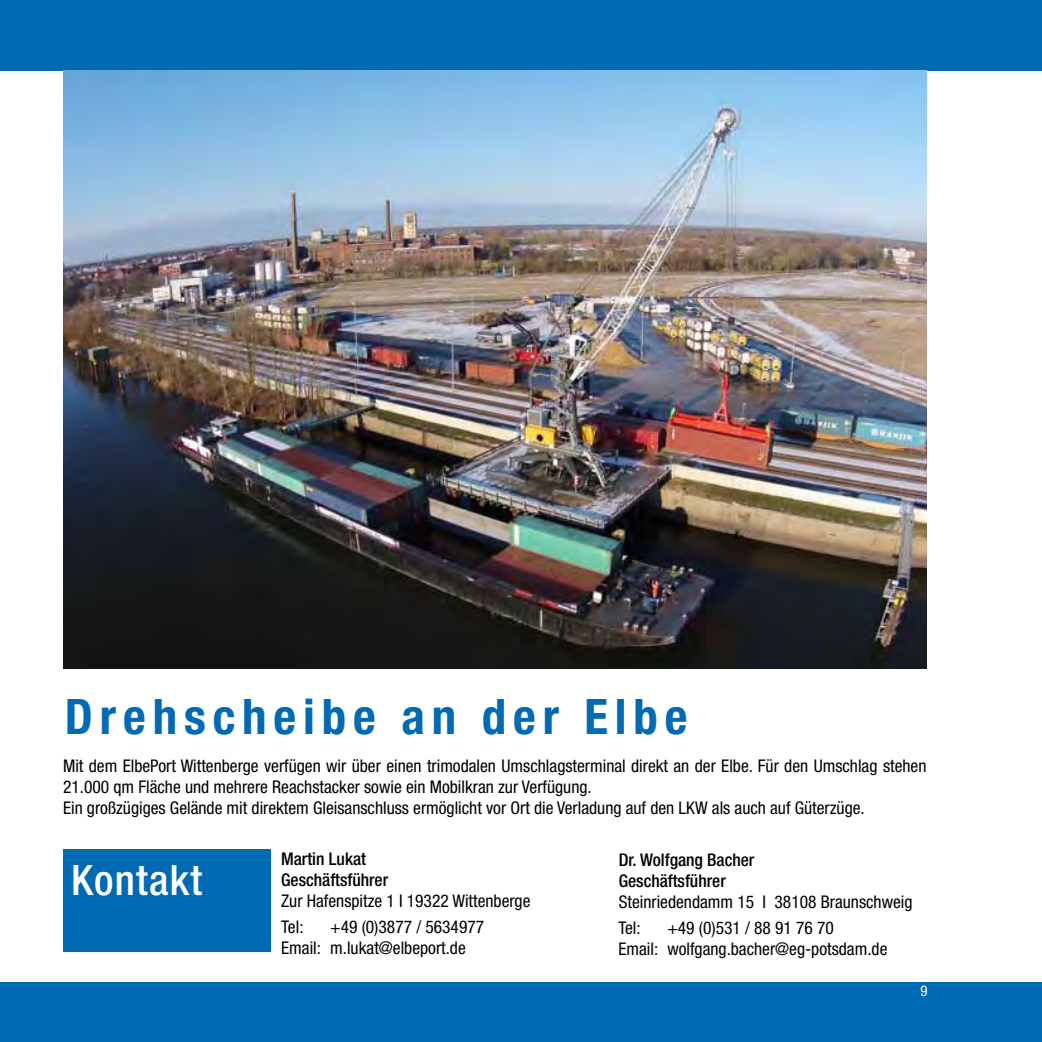
<style>
.page{position:relative;width:1042px;height:1042px;background:#fff}
.page>*{position:absolute;margin:0;border:0;box-sizing:border-box;transform-origin:0 0}
.t1{font:700 condensed 49px "Helvetica Neue";letter-spacing:.14em;color:#006ab3}
.t2{font:500 condensed 42px "Helvetica Neue";letter-spacing:.03em;color:#fff}
.t3{font:condensed 17.5px/21px "Helvetica Neue";color:#000}
.t4{font:500 condensed 17.5px/21px "Helvetica Neue";color:#000}
.t5{font:condensed 14.88px "Helvetica Neue";color:#fff}
</style>
<div class="page">
<div style="left:0;top:982px;width:1042px;height:60px;background:#006ab3"></div>
<div style="left:0;top:0;width:1042px;height:71px;background:#006ab3"></div>
<img style="left:63px;top:71px;width:863px;height:597px">
<div style="left:63px;top:849px;width:208px;height:103px;background:#006ab3"></div>
<h1 class="t1" style="left:65px;top:687px;width:624px">Drehscheibe an der Elbe</h1>
<p class="t3" style="left:63px;top:755px;width:865px">Mit dem ElbePort Wittenberge verfügen wir über einen trimodalen Umschlagsterminal direkt an der Elbe. Für den Umschlag stehen<br>21.000 qm Fläche und mehrere Reachstacker sowie ein Mobilkran zur Verfügung.<br>Ein großzügiges Gelände mit direktem Gleisanschluss ermöglicht vor Ort die Verladung auf den LKW als auch auf Güterzüge.</p>
<h2 class="t2" style="left:71px;top:855px;width:133px">Kontakt</h2>
<p class="t4" style="left:281px;top:848px;width:109px">Martin Lukat<br>Geschäftsführer</p>
<p class="t3" style="left:281px;top:888px;width:251px;line-height:25.6px">Zur Hafenspitze 1 I 19322 Wittenberge<br>Tel:</p>
<p class="t3" style="left:281px;top:916px;width:204px;text-indent:49px">+49 (0)3877 / 5634977<br>Email: m.lukat@elbeport.de</p>
<p class="t4" style="left:619px;top:849px;width:137px">Dr. Wolfgang Bacher<br>Geschäftsführer</p>
<p class="t3" style="left:618px;top:889px;width:296px;line-height:25.6px">Steinriedendamm 15 I 38108 Braunschweig<br>Tel:</p>
<p class="t3" style="left:618px;top:917px;width:271px;text-align:center">+49 (0)531 / 88 91 76 70<br>Email: wolfgang.bacher@eg-potsdam.de</p>
<p class="t5" style="left:920px;top:982px;width:9px">9</p>
</div>
